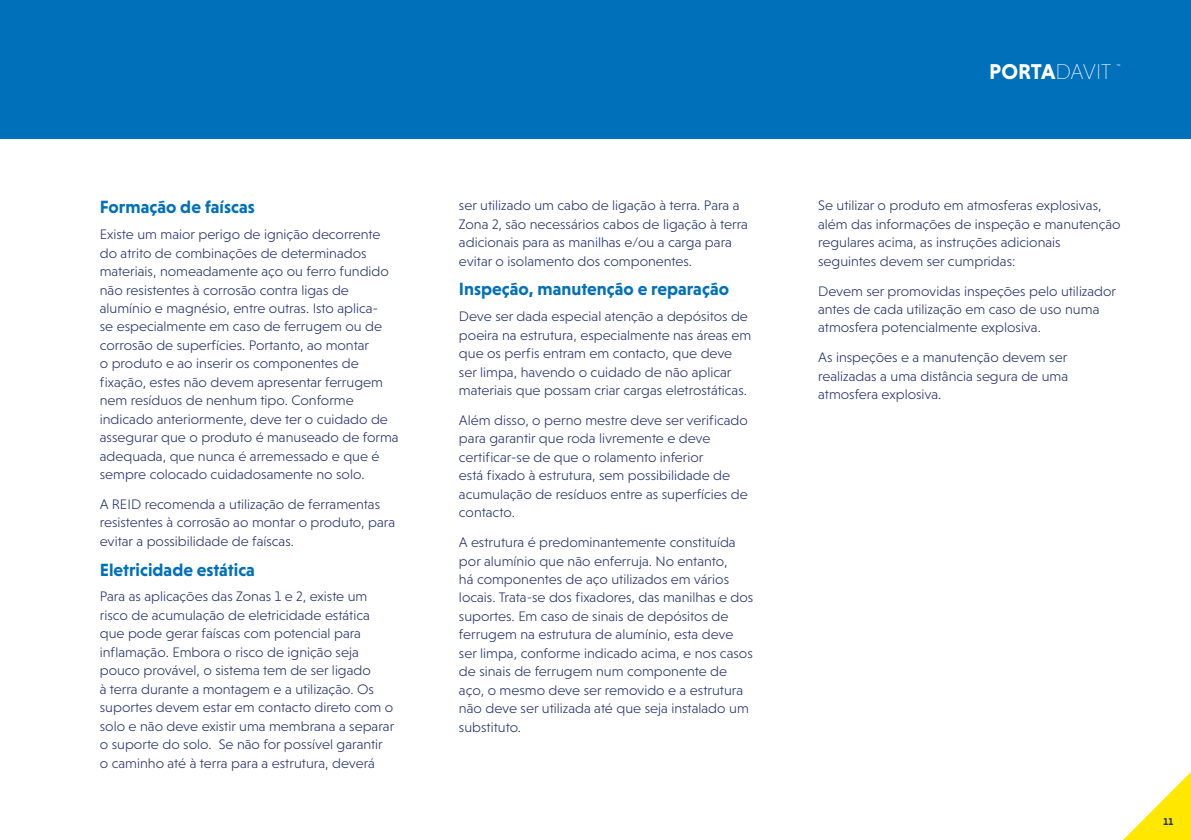
<style>
.page{position:relative;width:1191px;height:840px;background:#fff}
.page>*{position:absolute;margin:0;border:0;box-sizing:border-box;transform-origin:0 0}
.t1{font:700 21.8px "Niveau Grotesk";letter-spacing:-.005em;color:#fff}
.t2{font:700 18px "Niveau Grotesk";color:#0070ba}
.t3{font:300 14px/18.4px "Niveau Grotesk";color:#25316a}
.t4{font:700 10px "Niveau Grotesk";color:#25316a}
.s1{font-weight:200}
</style>
<div class="page">
<div style="left:0;top:0;width:1191px;height:138px;background:#0070ba"></div>
<svg style="left:1124px;top:772px;width:67px;height:67px"></svg>
<p class="t2" style="left:100px;top:197px;width:157px">Formação de faíscas</p>
<p class="t3" style="left:100px;top:225px;width:300px">Existe um maior perigo de ignição decorrente do atrito de combinações de determinados materiais, nomeadamente aço ou ferro fundido não resistentes à corrosão contra ligas de alumínio e magnésio, entre outras. Isto aplica-<br>se especialmente em caso de ferrugem ou de corrosão de superfícies. Portanto, ao montar<br>o produto e ao inserir os componentes de fixação, estes não devem apresentar ferrugem nem resíduos de nenhum tipo. Conforme indicado anteriormente, deve ter o cuidado de assegurar que o produto é manuseado de forma adequada, que nunca é arremessado e que é sempre colocado cuidadosamente no solo.</p>
<p class="t3" style="left:100px;top:494px;width:297px">A REID recomenda a utilização de ferramentas resistentes à corrosão ao montar o produto, para evitar a possibilidade de faíscas.</p>
<p class="t2" style="left:100px;top:558px;width:157px">Eletricidade estática</p>
<p class="t3" style="left:100px;top:587px;width:296px">Para as aplicações das Zonas 1 e 2, existe um risco de acumulação de eletricidade estática que pode gerar faíscas com potencial para inflamação. Embora o risco de ignição seja pouco provável, o sistema tem de ser ligado<br>à terra durante a montagem e a utilização. Os suportes devem estar em contacto direto com o solo e não deve existir uma membrana a separar o suporte do solo. Se não for possível garantir o caminho até à terra para a estrutura, deverá</p>
<p class="t3" style="left:459px;top:196px;width:290px">ser utilizado um cabo de ligação à terra. Para a Zona 2, são necessários cabos de ligação à terra adicionais para as manilhas e/ou a carga para evitar o isolamento dos componentes.</p>
<p class="t2" style="left:459px;top:279px;width:271px">Inspeção, manutenção e reparação</p>
<p class="t3" style="left:459px;top:307px;width:294px">Deve ser dada especial atenção a depósitos de poeira na estrutura, especialmente nas áreas em que os perfis entram em contacto, que deve ser limpa, havendo o cuidado de não aplicar materiais que possam criar cargas eletrostáticas.</p>
<p class="t3" style="left:459px;top:410px;width:290px">Além disso, o perno mestre deve ser verificado para garantir que roda livremente e deve certificar-se de que o rolamento inferior<br>está fixado à estrutura, sem possibilidade de acumulação de resíduos entre as superfícies de contacto.</p>
<p class="t3" style="left:459px;top:532px;width:296px">A estrutura é predominantemente constituída por alumínio que não enferruja. No entanto,<br>há componentes de aço utilizados em vários locais. Trata-se dos fixadores, das manilhas e dos suportes. Em caso de sinais de depósitos de ferrugem na estrutura de alumínio, esta deve ser limpa, conforme indicado acima, e nos casos de sinais de ferrugem num componente de aço, o mesmo deve ser removido e a estrutura não deve ser utilizada até que seja instalado um substituto.</p>
<h1 class="t1" style="left:989px;top:59px;width:123px">PORTA<span class="s1">DAVIT</span></h1>
<p class="t3" style="left:818px;top:196px;width:304px">Se utilizar o produto em atmosferas explosivas, além das informações de inspeção e manutenção regulares acima, as instruções adicionais seguintes devem ser cumpridas:</p>
<p class="t3" style="left:818px;top:281px;width:299px">Devem ser promovidas inspeções pelo utilizador antes de cada utilização em caso de uso numa atmosfera potencialmente explosiva.</p>
<p class="t3" style="left:818px;top:348px;width:251px;text-align:justify">As inspeções e a manutenção devem ser realizadas a uma distância segura de uma atmosfera explosiva.</p>
<p class="t4" style="left:1163px;top:815px;width:11px">11</p>
</div>
